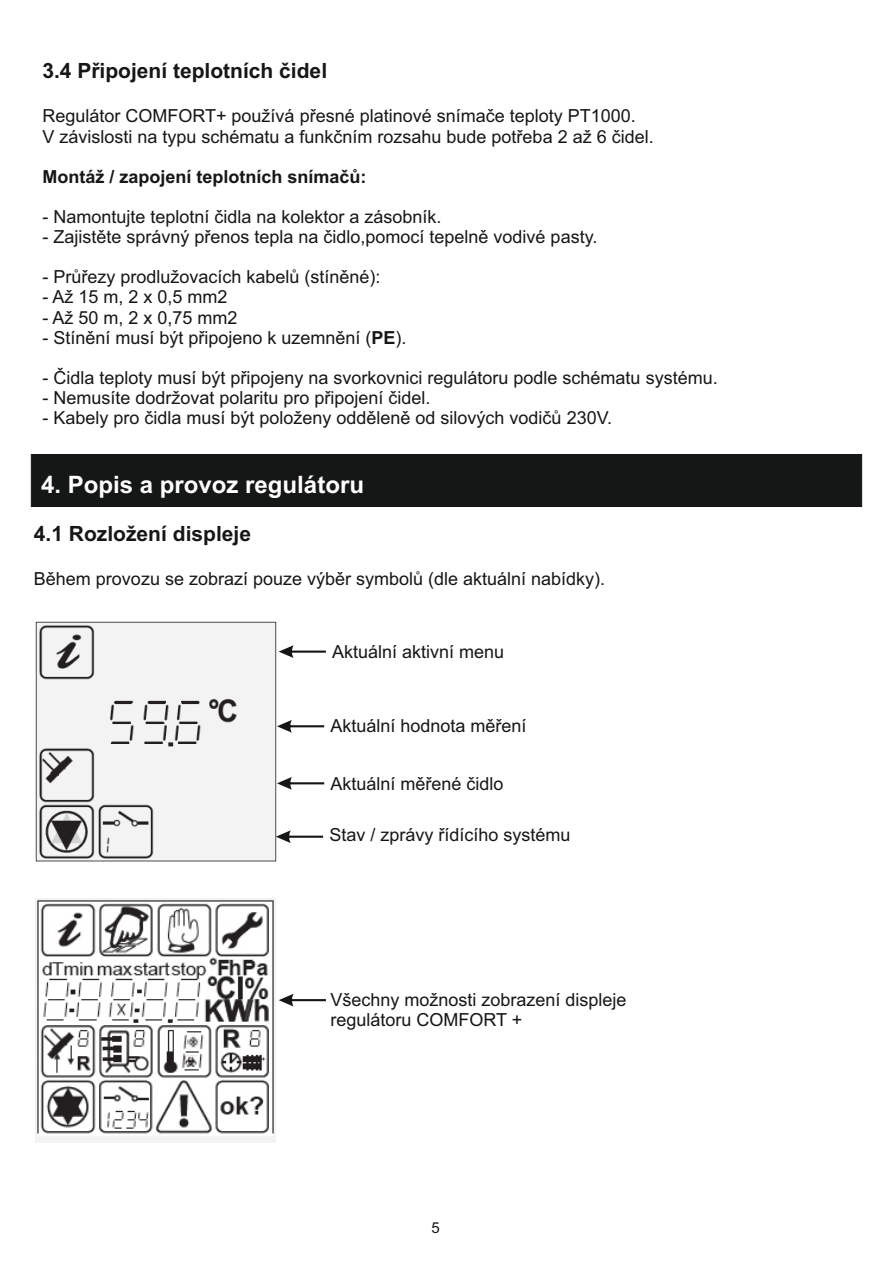
<style>
.page{position:relative;width:893px;height:1263px;background:#fff}
.page>*{position:absolute;margin:0;border:0;box-sizing:border-box;transform-origin:0 0}
.t1{font:700 24px "Arial";color:#fff}
.t2{font:700 21px "Arial";color:#151616}
.t3{font:18px/20.1px "Arial";color:#151616}
.t4{font:700 18px "Arial";color:#151616}
.t5{font:15px "Arial";color:#151616}
.s1{font-weight:700}
</style>
<div class="page">
<div style="left:30px;top:454px;width:832px;height:53px;background:#151616"></div>
<img style="left:36px;top:622px;width:241px;height:240px">
<svg style="left:279px;top:645px;width:47px;height:13px"></svg>
<svg style="left:277px;top:720px;width:47px;height:13px"></svg>
<svg style="left:277px;top:777px;width:47px;height:13px"></svg>
<svg style="left:276px;top:830px;width:47px;height:13px"></svg>
<img style="left:36px;top:898px;width:240px;height:244px">
<svg style="left:279px;top:994px;width:47px;height:12px"></svg>
<p class="t2" style="left:42px;top:63px;width:286px">3.4 Připojení teplotních čidel</p>
<p class="t3" style="left:42px;top:108px;width:613px">Regulátor COMFORT+ používá přesné platinové snímače teploty PT1000.<br>V závislosti na typu schématu a funkčním rozsahu bude potřeba 2 až 6 čidel.</p>
<p class="t4" style="left:42px;top:170px;width:326px">Montáž / zapojení teplotních snímačů:</p>
<p class="t3" style="left:42px;top:208px;width:401px">- Namontujte teplotní čidla na kolektor a zásobník.</p>
<p class="t3" style="left:42px;top:228px;width:556px">- Zajistěte správný přenos tepla na čidlo,pomocí tepelně vodivé pasty.</p>
<p class="t3" style="left:42px;top:269px;width:340px">- Průřezy prodlužovacích kabelů (stíněné):</p>
<p class="t3" style="left:42px;top:289px;width:187px">- Až 15 m, 2 x 0,5 mm2</p>
<p class="t3" style="left:42px;top:309px;width:197px">- Až 50 m, 2 x 0,75 mm2</p>
<p class="t3" style="left:42px;top:329px;width:366px">- Stínění musí být připojeno k uzemnění (<span class="s1">PE</span>).</p>
<p class="t3" style="left:42px;top:369px;width:677px">- Čidla teploty musí být připojeny na svorkovnici regulátoru podle schématu systému.</p>
<p class="t3" style="left:42px;top:389px;width:390px">- Nemusíte dodržovat polaritu pro připojení čidel.</p>
<p class="t3" style="left:42px;top:409px;width:571px">- Kabely pro čidla musí být položeny odděleně od silových vodičů 230V.</p>
<h1 class="t1" style="left:41px;top:476px;width:324px">4. Popis a provoz regulátoru</h1>
<p class="t2" style="left:34px;top:526px;width:219px">4.1 Rozložení displeje</p>
<p class="t3" style="left:34px;top:571px;width:573px">Během provozu se zobrazí pouze výběr symbolů (dle aktuální nabídky).</p>
<p class="t3" style="left:332px;top:643px;width:174px">Aktuální aktivní menu</p>
<p class="t3" style="left:331px;top:717px;width:198px">Aktuální hodnota měření</p>
<p class="t3" style="left:330px;top:775px;width:175px">Aktuální měřené čidlo</p>
<p class="t3" style="left:329px;top:827px;width:243px">Stav / zprávy řídícího systému</p>
<p class="t3" style="left:330px;top:991px;width:298px">Všechny možnosti zobrazení displeje regulátoru COMFORT +</p>
<p class="t5" style="left:431px;top:1222px;width:10px">5</p>
</div>
